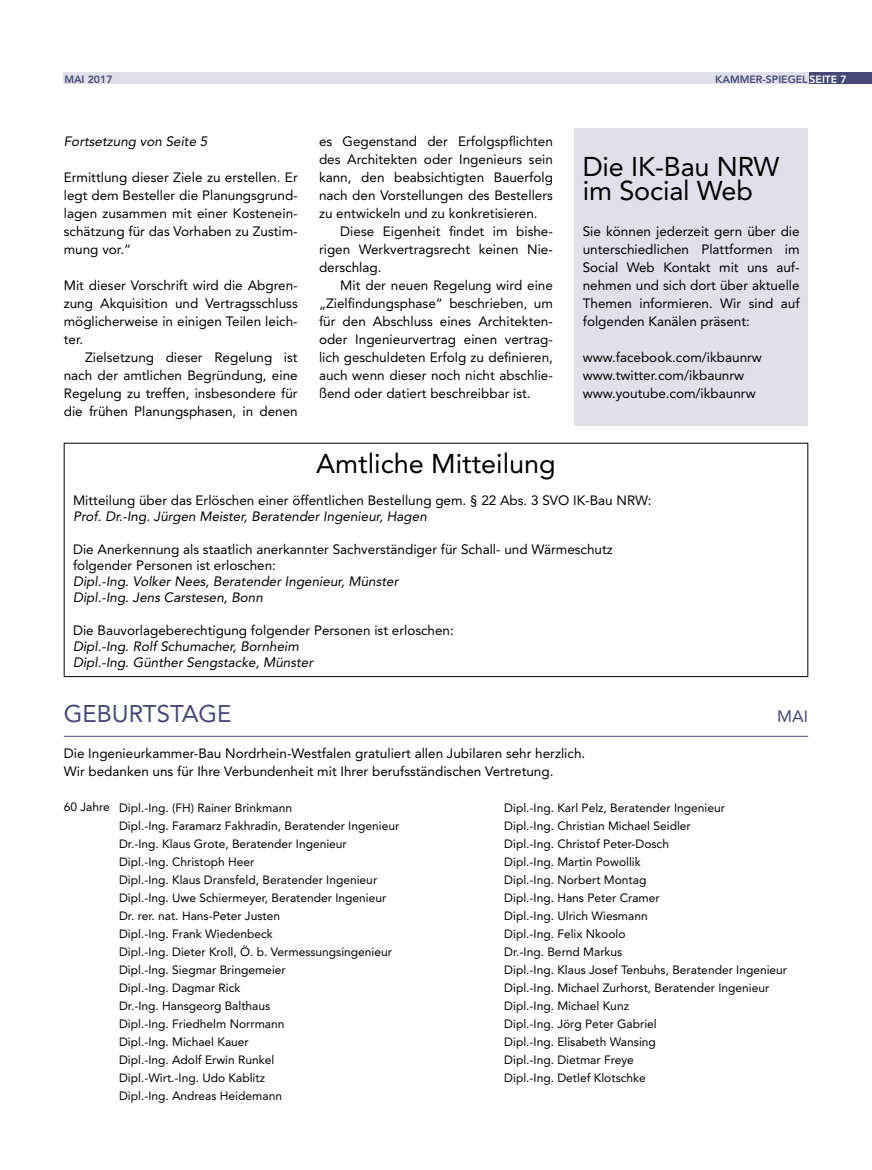
<style>
.page{position:relative;width:872px;height:1170px;background:#fff}
.page>*{position:absolute;margin:0;border:0;box-sizing:border-box;transform-origin:0 0}
.t1{font:27px/24px "Avenir LT Std";color:#000}
.t2{font:24px "Avenir LT Std";color:#464978}
.t3{font:16.5px "Avenir LT Std";color:#464978}
.t4{font:13.5px/18px "Avenir LT Std";color:#000;text-align:justify}
.t5{font:italic 13.5px/16.2px "Avenir LT Std";color:#000}
.t6{font:12px/18px "Avenir LT Std";color:#000}
.t7{font:800 10.5px "Avenir LT Std";color:#464978}
.s1{color:#fff}
</style>
<div class="page">
<div style="left:807px;top:73px;width:65px;height:11px;background:#464978"></div>
<div style="left:63px;top:73px;width:745px;height:11px;background:#e1dfe9"></div>
<div style="left:574px;top:128px;width:234px;height:297px;background:#e1dfe9"></div>
<hr style="left:64px;top:735px;width:744px;height:1px;background:#464978">
<div style="left:64px;top:443px;width:744px;height:234px;border:1px solid #000"></div>
<p class="t7" style="left:64px;top:73px;width:50px">MAI 2017</p>
<p class="t7" style="left:715px;top:73px;width:133px">KAMMER-SPIEGEL <span class="s1">SEITE 7</span></p>
<p class="t5" style="left:64px;top:133px;width:145px">Fortsetzung von Seite 5</p>
<p class="t4" style="left:319px;top:132px;width:235px">es Gegenstand der Erfolgspflichten des Architekten oder Ingenieurs sein kann, den beabsichtigten Bauerfolg nach den Vorstellungen des Bestellers zu entwickeln und zu konkretisieren.</p>
<p class="t4" style="left:319px;top:222px;width:235px;text-indent:21px">Diese Eigenheit findet im bishe&shy;rigen Werkvertragsrecht keinen Nie&shy;derschlag.</p>
<p class="t4" style="left:319px;top:276px;width:235px;text-indent:21px">Mit der neuen Regelung wird eine „Zielfindungsphase“ beschrieben, um für den Abschluss eines Architekten&shy;oder Ingenieurvertrag einen vertrag&shy;lich geschuldeten Erfolg zu definieren, auch wenn dieser noch nicht abschlie&shy;ßend oder datiert beschreibbar ist.</p>
<p class="t4" style="left:64px;top:168px;width:235px">Ermittlung dieser Ziele zu erstellen. Er legt dem Besteller die Planungsgrund&shy;lagen zusammen mit einer Kostenein&shy;schätzung für das Vorhaben zu Zustim&shy;mung vor.“</p>
<p class="t4" style="left:64px;top:276px;width:235px">Mit dieser Vorschrift wird die Abgren&shy;zung Akquisition und Vertragsschluss möglicherweise in einigen Teilen leich&shy;ter.</p>
<p class="t4" style="left:64px;top:348px;width:235px;text-indent:21px">Zielsetzung dieser Regelung ist nach der amtlichen Begründung, eine Regelung zu treffen, insbesondere für die frühen Planungsphasen, in denen</p>
<h1 class="t1" style="left:583px;top:155px;width:198px">Die IK-Bau NRW im Social Web</h1>
<p class="t4" style="left:583px;top:222px;width:218px">Sie können jederzeit gern über die unterschiedlichen Plattformen im Social Web Kontakt mit uns auf&shy;nehmen und sich dort über aktuelle Themen informieren. Wir sind auf folgenden Kanälen präsent:</p>
<p class="t4" style="left:583px;top:348px;width:181px;text-align:left">www.facebook.com/ikbaunrw www.twitter.com/ikbaunrw www.youtube.com/ikbaunrw</p>
<h1 class="t1" style="left:316px;top:451px;width:241px">Amtliche Mitteilung</h1>
<p class="t4" style="left:73px;top:491px;width:580px">Mitteilung über das Erlöschen einer öffentlichen Bestellung gem. § 22 Abs. 3 SVO IK-Bau NRW:</p>
<p class="t5" style="left:73px;top:509px;width:355px">Prof. Dr.-Ing. Jürgen Meister, Beratender Ingenieur, Hagen</p>
<p class="t4" style="left:73px;top:541px;width:541px;line-height:16.2px">Die Anerkennung als staatlich anerkannter Sachverständiger für Schall- und Wärmeschutz folgender Personen ist erloschen:</p>
<p class="t5" style="left:73px;top:573px;width:327px">Dipl.-Ing. Volker Nees, Beratender Ingenieur, Münster<br>Dipl.-Ing. Jens Carstesen, Bonn</p>
<p class="t4" style="left:73px;top:621px;width:382px">Die Bauvorlageberechtigung folgender Personen ist erloschen:</p>
<p class="t5" style="left:73px;top:638px;width:242px">Dipl.-Ing. Rolf Schumacher, Bornheim<br>Dipl.-Ing. Günther Sengstacke, Münster</p>
<h2 class="t2" style="left:64px;top:699px;width:169px">GEBURTSTAGE</h2>
<p class="t3" style="left:777px;top:706px;width:32px">MAI</p>
<p class="t4" style="left:64px;top:744px;width:523px">Die Ingenieurkammer-Bau Nordrhein-Westfalen gratuliert allen Jubilaren sehr herzlich.<br>Wir bedanken uns für Ihre Verbundenheit mit Ihrer berufsständischen Vertretung.</p>
<p class="t6" style="left:119px;top:798px;width:282px">Dipl.-Ing. (FH) Rainer Brinkmann<br>Dipl.-Ing. Faramarz Fakhradin, Beratender Ingenieur Dr.-Ing. Klaus Grote, Beratender Ingenieur Dipl.-Ing. Christoph Heer<br>Dipl.-Ing. Klaus Dransfeld, Beratender Ingenieur Dipl.-Ing. Uwe Schiermeyer, Beratender Ingenieur Dr. rer. nat. Hans-Peter Justen<br>Dipl.-Ing. Frank Wiedenbeck<br>Dipl.-Ing. Dieter Kroll, Ö. b. Vermessungsingenieur Dipl.-Ing. Siegmar Bringemeier<br>Dipl.-Ing. Dagmar Rick<br>Dr.-Ing. Hansgeorg Balthaus<br>Dipl.-Ing. Friedhelm Norrmann<br>Dipl.-Ing. Michael Kauer<br>Dipl.-Ing. Adolf Erwin Runkel<br>Dipl.-Wirt.-Ing. Udo Kablitz<br>Dipl.-Ing. Andreas Heidemann</p>
<p class="t6" style="left:504px;top:798px;width:284px">Dipl.-Ing. Karl Pelz, Beratender Ingenieur<br>Dipl.-Ing. Christian Michael Seidler<br>Dipl.-Ing. Christof Peter-Dosch<br>Dipl.-Ing. Martin Powollik<br>Dipl.-Ing. Norbert Montag<br>Dipl.-Ing. Hans Peter Cramer<br>Dipl.-Ing. Ulrich Wiesmann<br>Dipl.-Ing. Felix Nkoolo<br>Dr.-Ing. Bernd Markus<br>Dipl.-Ing. Klaus Josef Tenbuhs, Beratender Ingenieur Dipl.-Ing. Michael Zurhorst, Beratender Ingenieur Dipl.-Ing. Michael Kunz<br>Dipl.-Ing. Jörg Peter Gabriel<br>Dipl.-Ing. Elisabeth Wansing<br>Dipl.-Ing. Dietmar Freye<br>Dipl.-Ing. Detlef Klotschke</p>
<p class="t6" style="left:64px;top:798px;width:48px">60 Jahre</p>
</div>
